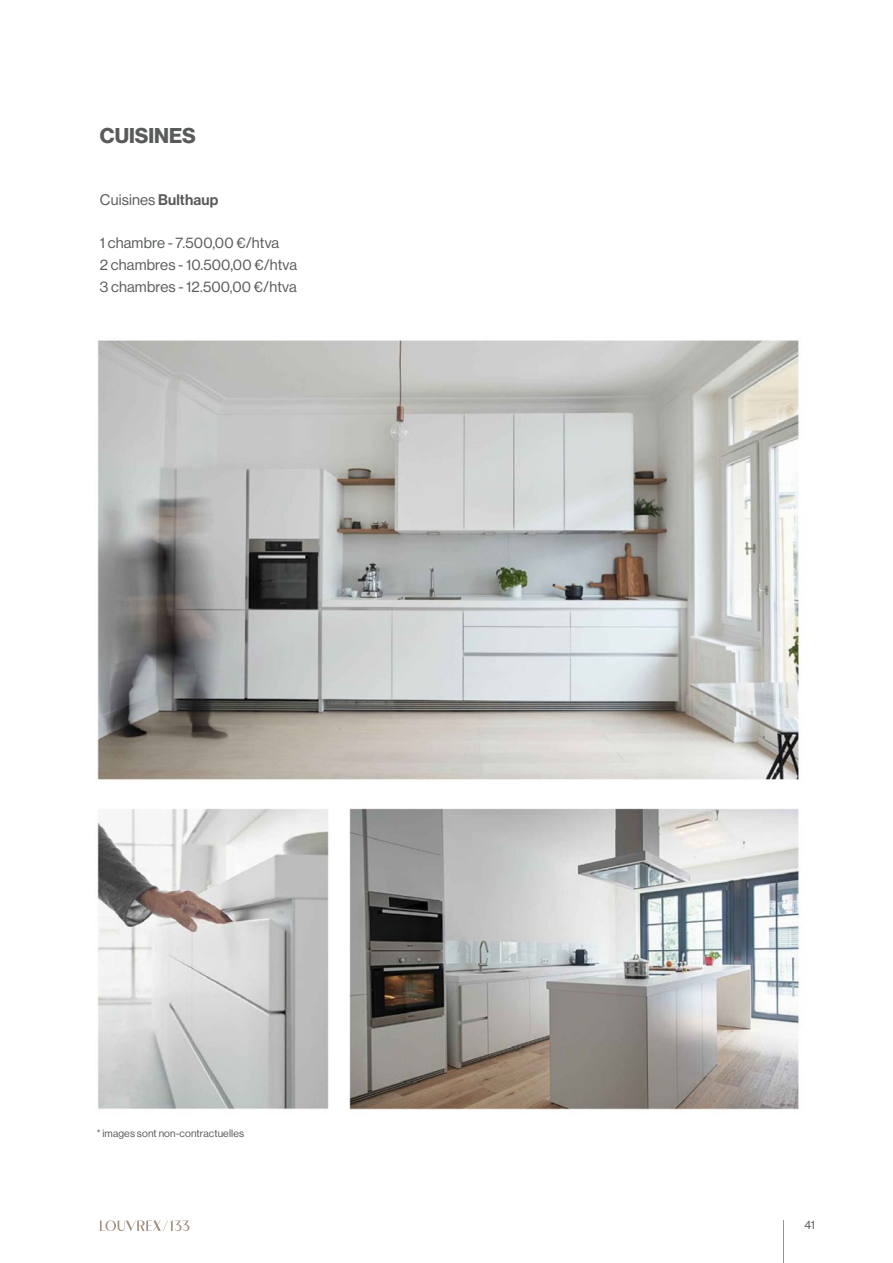
<style>
.page{position:relative;width:893px;height:1263px;background:#fff}
.page>*{position:absolute;margin:0;border:0;box-sizing:border-box;transform-origin:0 0}
.t1{font:21px "N Haas Grotesk DS Pro 75 Bd";color:#595b5b}
.t2{font:15px/21.8px "N Haas Grotesk DS Pro 55 Rg";letter-spacing:.01em;color:#595b5b}
.t3{font:12px "N Haas Grotesk DS Pro 55 Rg";color:#595b5b}
.t4{font:10.5px "N Haas Grotesk DS Pro 55 Rg";letter-spacing:.01em;color:#595b5b}
.s1{font-family:"N Haas Grotesk DS Pro 65 Md"}
</style>
<div class="page">
<svg style="left:100px;top:1220px;width:89px;height:11px"></svg>
<hr style="left:100px;top:1202px;width:715px;height:1px;background:#a29280">
<hr style="left:783px;top:1220px;width:1px;height:43px;background:#a29280">
<img style="left:97px;top:340px;width:703px;height:770px">
<h1 class="t1" style="left:100px;top:123px;width:98px">CUISINES</h1>
<p class="t2" style="left:100px;top:189px;width:120px">Cuisines <span class="s1">Bulthaup</span></p>
<p class="t2" style="left:100px;top:232px;width:199px">1 chambre - 7.500,00 €/htva<br>2 chambres - 10.500,00 €/htva<br>3 chambres - 12.500,00 €/htva</p>
<p class="t4" style="left:97px;top:1127px;width:149px">* images sont non-contractuelles</p>
<p class="t3" style="left:804px;top:1218px;width:12px">41</p>
</div>
